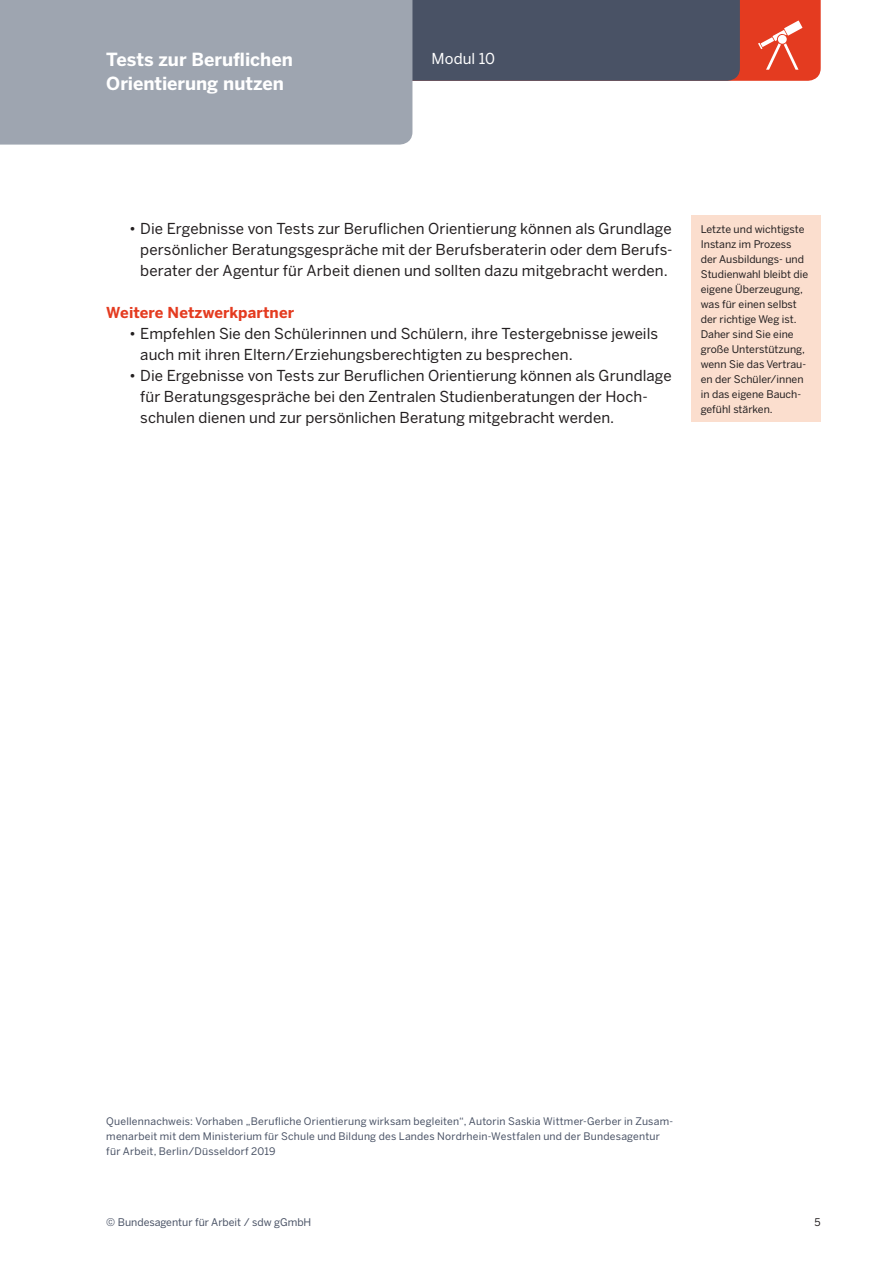
<style>
.page{position:relative;width:893px;height:1263px;background:#fff}
.page>*{position:absolute;margin:0;border:0;box-sizing:border-box;transform-origin:0 0}
.t1{font:700 18px "Benton Sans";letter-spacing:-.005em;color:#fff}
.t2{font:15px/21px "Benton Sans";letter-spacing:.005em;color:#231f20}
.t3{font:700 15px "Benton Sans";letter-spacing:.005em;color:#e43b20}
.t4{font:15px "Benton Sans";letter-spacing:.005em;color:#fff}
.t5{font:10.5px/15px "Benton Sans";color:#231f20}
.t6{font:10.5px "Benton Sans";color:#495265}
.t7{font:10.35px/15px "Benton Sans";letter-spacing:.02em;color:#495265}
</style>
<div class="page">
<div style="left:740px;top:0;width:81px;height:81px;background:#e43b20"></div>
<div style="left:412px;top:0;width:328px;height:81px;background:#495265"></div>
<div style="left:0;top:0;width:412px;height:145px;background:#9ea5b0"></div>
<svg style="left:758px;top:21px;width:44px;height:49px"></svg>
<div style="left:691px;top:215px;width:130px;height:207px;background:#fbdece"></div>
<p class="t1" style="left:106px;top:49px;width:188px">Tests zur Beruflichen</p>
<p class="t4" style="left:432px;top:50px;width:65px">Modul 10</p>
<p class="t1" style="left:106px;top:73px;width:179px">Orientierung nutzen</p>
<p class="t2" style="left:140px;top:218px;width:534px;text-align:justify;text-indent:-11px">• Die Ergebnisse von Tests zur Beruflichen Orientierung können als Grundlage persönlicher Beratungsgespräche mit der Berufsberaterin oder dem Berufs&shy;berater der Agentur für Arbeit dienen und sollten dazu mitgebracht werden.</p>
<p class="t3" style="left:106px;top:303px;width:189px">Weitere Netzwerkpartner</p>
<p class="t2" style="left:140px;top:323px;width:519px;text-indent:-11px">• Empfehlen Sie den Schülerinnen und Schülern, ihre Testergebnisse jeweils auch mit ihren Eltern/Erziehungsberechtigten zu besprechen.</p>
<p class="t2" style="left:140px;top:365px;width:533px;text-indent:-11px">• Die Ergebnisse von Tests zur Beruflichen Orientierung können als Grundlage für Beratungsgespräche bei den Zentralen Studienberatungen der Hoch&shy;schulen dienen und zur persönlichen Beratung mitgebracht werden.</p>
<p class="t5" style="left:701px;top:222px;width:109px">Letzte und wichtigste<br>Instanz im Prozess der Ausbildungs- und<br>Studienwahl bleibt die eigene Überzeugung, was für einen selbst der richtige Weg ist.<br>Daher sind Sie eine große Unterstützung, wenn Sie das Vertrau&shy;en der Schüler/innen in das eigene Bauch&shy;gefühl stärken.</p>
<p class="t7" style="left:106px;top:1113px;width:568px">Quellennachweis: Vorhaben „Berufliche Orientierung wirksam begleiten“, Autorin Saskia Wittmer-Gerber in Zusam&shy;menarbeit mit dem Ministerium für Schule und Bildung des Landes Nordrhein-Westfalen und der Bundesagentur für Arbeit, Berlin/Düsseldorf 2019</p>
<p class="t6" style="left:106px;top:1216px;width:207px">© Bundesagentur für Arbeit / sdw gGmbH</p>
<p class="t5" style="left:814px;top:1215px;width:8px">5</p>
</div>
